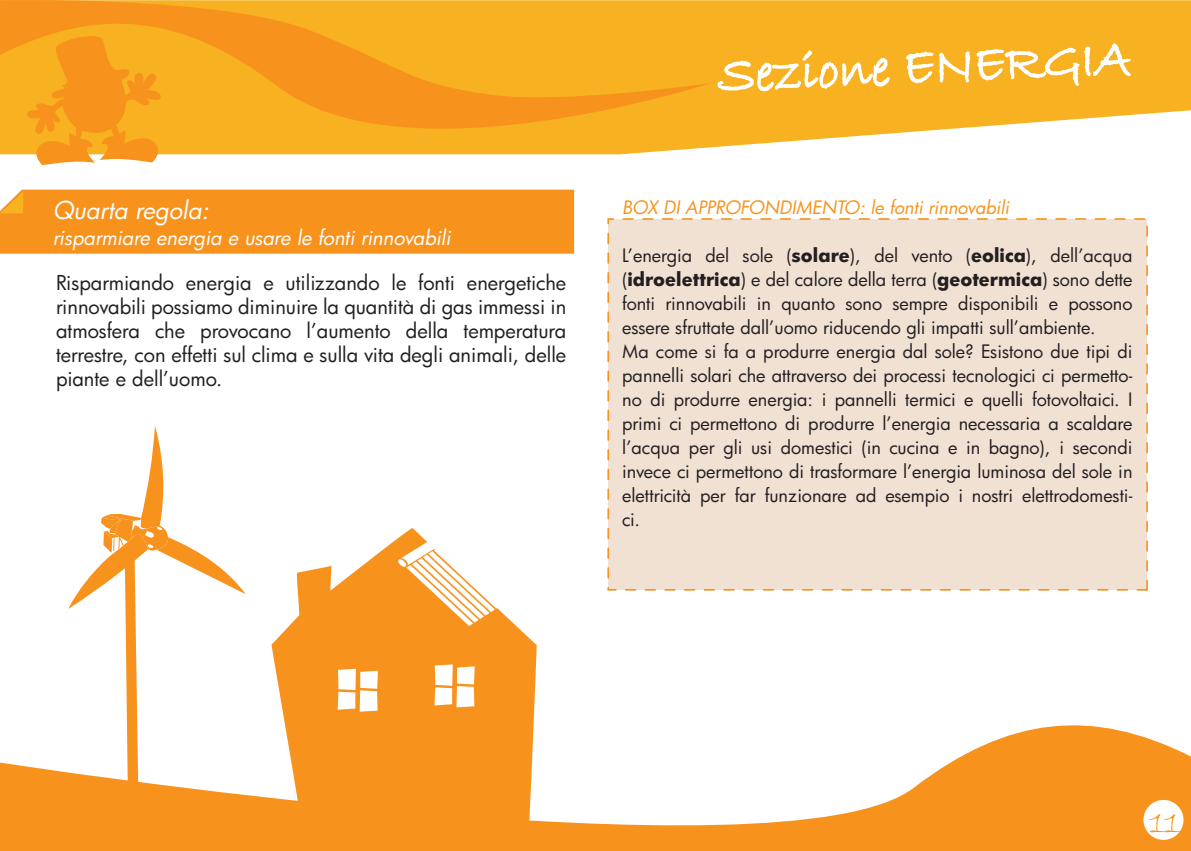
<style>
.page{position:relative;width:1191px;height:851px;background:#fff}
.page>*{position:absolute;margin:0;border:0;box-sizing:border-box;transform-origin:0 0}
.t1{font:52px "Bradley Hand ITC";color:#fff}
.t2{font:36px "Bradley Hand ITC";color:#f7931d}
.t3{font:italic 24px "Futura";color:#fff}
.t4{font:20px/24px "Futura";color:#231f20;text-align:justify}
.t5{font:italic 20px "Futura";color:#fff}
.t6{font:18px/24px "Futura";color:#231f20}
.t7{font:italic 18px "Futura";color:#f7931d}
.s1{font-weight:700}
</style>
<div class="page">
<div style="left:0;top:190px;width:574px;height:64px;background:#f7931d"></div>
<div style="left:608px;top:219px;width:539px;height:371px;background:#f0e1d3"></div>
<div style="left:607px;top:218px;width:540px;height:372px;border:2px dashed #f7931d"></div>
<svg style="left:0;top:725px;width:1191px;height:126px;fill:#f7931d"></svg>
<div style="left:1143px;top:800px;width:40px;height:40px;background:#fff;border-radius:50%"></div>
<svg style="left:710px;top:0;width:481px;height:148px;background:#f8bc3e"></svg>
<svg style="left:0;top:0;width:710px;height:166px;background:#f8af30"></svg>
<svg style="left:25px;top:34px;width:139px;height:131px;background:#f7a527"></svg>
<svg style="left:68px;top:426px;width:178px;height:410px"></svg>
<svg style="left:271px;top:528px;width:266px;height:306px;fill:#f7931d"></svg>
<svg style="left:338px;top:668px;width:40px;height:43px"></svg>
<svg style="left:434px;top:664px;width:41px;height:43px"></svg>
<svg style="left:397px;top:538px;width:103px;height:88px"></svg>
<p class="t3" style="left:53px;top:197px;width:158px">Quarta regola:</p>
<p class="t5" style="left:53px;top:227px;width:399px">risparmiare energia e usare le fonti rinnovabili</p>
<p class="t4" style="left:56px;top:273px;width:512px">Risparmiando energia e utilizzando le fonti energetiche rinnovabili possiamo diminuire la quantità di gas immessi in atmosfera che provocano l’aumento della temperatura terrestre, con effetti sul clima e sulla vita degli animali, delle piante e dell’uomo.</p>
<p class="t1" style="left:717px;top:40px;width:415px;rotate:-2deg">Sezione ENERGIA</p>
<p class="t7" style="left:622px;top:197px;width:388px">BOX DI APPROFONDIMENTO: le fonti rinnovabili</p>
<p class="t6" style="left:622px;top:245px;width:512px">L’energia del sole (<span class="s1">solare</span>), del vento (<span class="s1">eolica</span>), dell’acqua (<span class="s1">idroelettrica</span>) e del calore della terra (<span class="s1">geotermica</span>) sono dette fonti rinnovabili in quanto sono sempre disponibili e possono essere sfruttate dall’uomo riducendo gli impatti sull’ambiente.<br>Ma come si fa a produrre energia dal sole? Esistono due tipi di pannelli solari che attraverso dei processi tecnologici ci permetto&shy;no di produrre energia: i pannelli termici e quelli fotovoltaici. I primi ci permettono di produrre l’energia necessaria a scaldare l’acqua per gli usi domestici (in cucina e in bagno), i secondi invece ci permettono di trasformare l’energia luminosa del sole in elettricità per far funzionare ad esempio i nostri elettrodomesti&shy;ci.</p>
<p class="t2" style="left:1149px;top:798px;width:34px">11</p>
</div>
